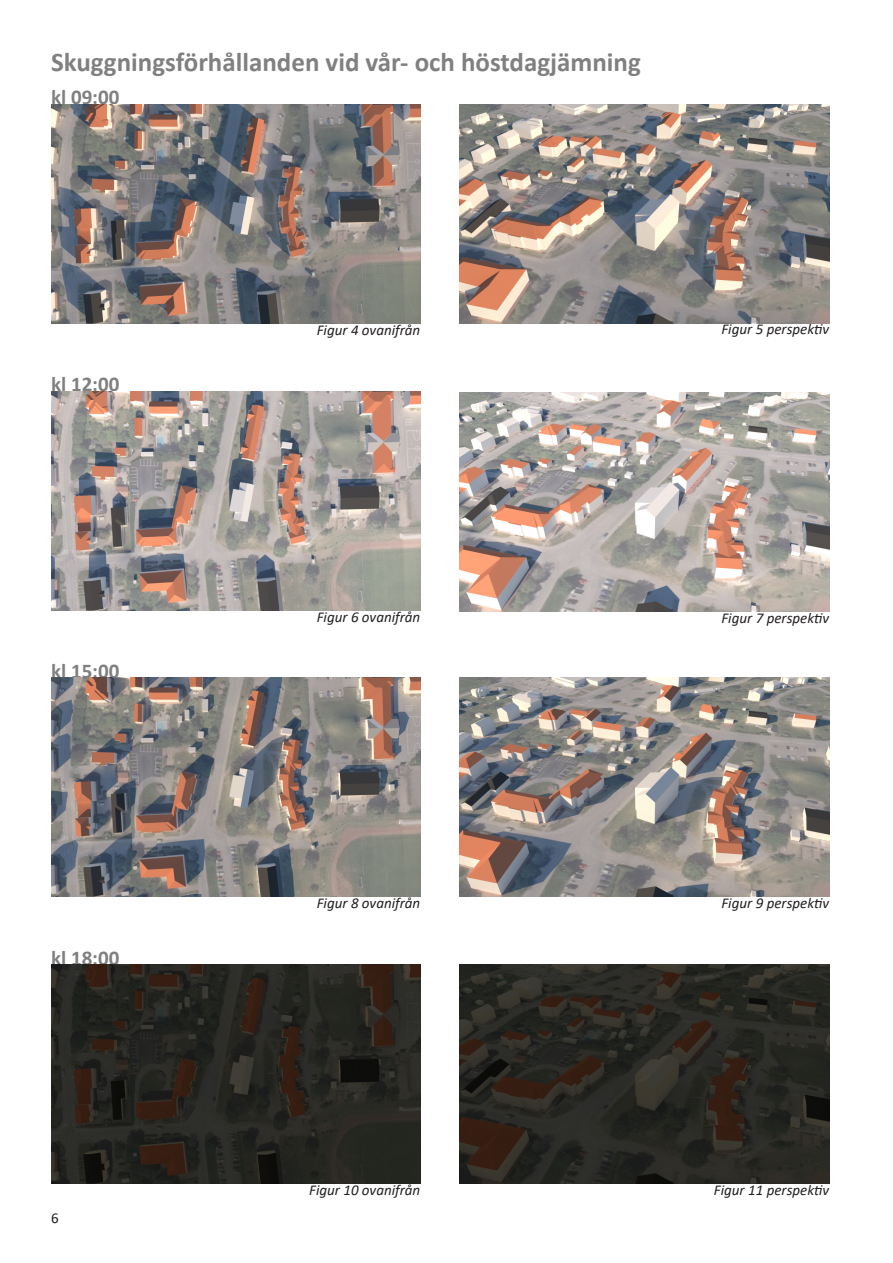
<style>
.page{position:relative;width:893px;height:1263px;background:#fff}
.page>*{position:absolute;margin:0;border:0;box-sizing:border-box;transform-origin:0 0}
.Rubrik_2{font:700 27px "Calibri";color:#808080}
.Klockslag{font:700 21px "Calibri";color:#808080}
.Figurtext{font:italic 15px "Calibri";color:#231f20}
.t1{font:15px "Calibri";color:#231f20}
</style>
<div class="page">
<img style="left:51px;top:104px;width:369px;height:219px">
<img style="left:51px;top:678px;width:369px;height:219px">
<img style="left:51px;top:391px;width:369px;height:219px">
<img style="left:51px;top:964px;width:369px;height:219px">
<img style="left:460px;top:104px;width:369px;height:219px">
<img style="left:460px;top:678px;width:369px;height:219px">
<img style="left:460px;top:392px;width:369px;height:219px">
<img style="left:460px;top:964px;width:369px;height:219px">
<p class="Rubrik_2" style="left:51px;top:43px;width:591px">Skuggningsförhållanden vid vår- och höstdagjämning</p>
<p class="Klockslag" style="left:51px;top:83px;width:70px">kl 09:00</p>
<p class="Klockslag" style="left:51px;top:369px;width:70px">kl 12:00</p>
<p class="Figurtext" style="left:317px;top:319px;width:105px">Figur 4 ovanifrån</p>
<p class="Figurtext" style="left:721px;top:318px;width:109px">Figur 5 perspektiv</p>
<p class="Klockslag" style="left:51px;top:656px;width:70px">kl 15:00</p>
<p class="Klockslag" style="left:51px;top:943px;width:70px">kl 18:00</p>
<p class="t1" style="left:51px;top:1208px;width:9px">6</p>
<p class="Figurtext" style="left:317px;top:606px;width:105px">Figur 6 ovanifrån</p>
<p class="Figurtext" style="left:317px;top:893px;width:105px">Figur 8 ovanifrån</p>
<p class="Figurtext" style="left:309px;top:1179px;width:113px">Figur 10 ovanifrån</p>
<p class="Figurtext" style="left:721px;top:607px;width:109px">Figur 7 perspektiv</p>
<p class="Figurtext" style="left:721px;top:893px;width:109px">Figur 9 perspektiv</p>
<p class="Figurtext" style="left:714px;top:1179px;width:117px">Figur 11 perspektiv</p>
</div>
